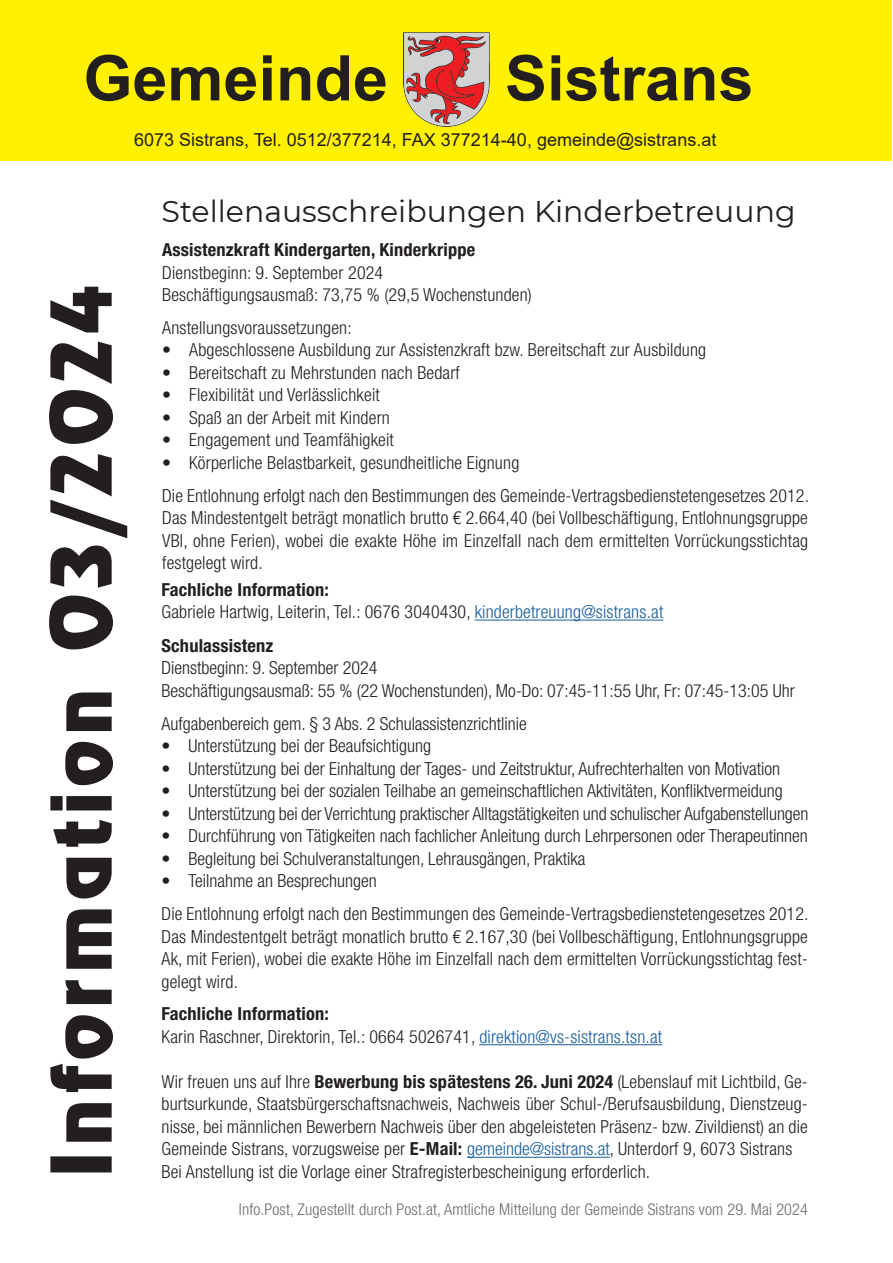
<style>
.page{position:relative;width:893px;height:1263px;background:#fff}
.page>*{position:absolute;margin:0;border:0;box-sizing:border-box;transform-origin:0 0}
.t1{font:75px "Revue";letter-spacing:.07em;color:#231f20}
.t2{font:700 63px "Arial";color:#231f20}
.t3{font:30px "Montserrat";color:#231f20}
.t4{font:300 condensed 18px/22.5px "Helvetica Neue LT Std";letter-spacing:.01em;color:#231f20}
.t5{font:18px "Arial";color:#231f20}
.t6{font:700 condensed 18px "Helvetica Neue LT Std";letter-spacing:.01em;color:#231f20}
.t7{font:300 condensed 16.2px "Helvetica Neue LT Std";letter-spacing:.01em;color:#6c6d70}
.s1{font-weight:700}
.s2{color:#175d9e}
</style>
<div class="page">
<div style="left:1px;top:1px;width:891px;height:160px;background:#fff101"></div>
<img style="left:404px;top:33px;width:85px;height:93px">
<hr style="left:479px;top:1044px;width:183px;height:1px;background:#175d9e">
<hr style="left:467px;top:1157px;width:143px;height:1px;background:#175d9e">
<hr style="left:475px;top:620px;width:188px;height:1px;background:#175d9e">
<h2 class="t2" style="left:83px;top:34px;width:306px">Gemeinde</h2>
<h2 class="t2" style="left:505px;top:34px;width:250px">Sistrans</h2>
<p class="t5" style="left:134px;top:127px;width:584px">6073 Sistrans, Tel. 0512/377214, FAX 377214-40, gemeinde@sistrans.at</p>
<h1 class="t1" style="left:32px;top:1178px;width:894px;rotate:-90deg">Information 03/2024</h1>
<h3 class="t3" style="left:162px;top:191px;width:635px">Stellenausschreibungen Kinderbetreuung</h3>
<p class="t6" style="left:162px;top:239px;width:315px">Assistenzkraft Kindergarten, Kinderkrippe</p>
<p class="t4" style="left:162px;top:261px;width:371px">Dienstbeginn: 9. September 2024<br>Beschäftigungsausmaß: 73,75 % (29,5 Wochenstunden)</p>
<p class="t4" style="left:162px;top:316px;width:191px">Anstellungsvoraussetzungen:</p>
<p class="t4" style="left:162px;top:339px;width:545px">• Abgeschlossene Ausbildung zur Assistenzkraft bzw. Bereitschaft zur Ausbildung</p>
<p class="t4" style="left:162px;top:361px;width:299px">• Bereitschaft zu Mehrstunden nach Bedarf</p>
<p class="t4" style="left:162px;top:384px;width:219px">• Flexibilität und Verlässlichkeit</p>
<p class="t4" style="left:162px;top:406px;width:229px">• Spaß an der Arbeit mit Kindern</p>
<p class="t4" style="left:162px;top:429px;width:233px">• Engagement und Teamfähigkeit</p>
<p class="t4" style="left:162px;top:446px;width:648px;line-height:32.8px">• Körperliche Belastbarkeit, gesundheitliche Eignung<br>Die Entlohnung erfolgt nach den Bestimmungen des Gemeinde-Vertragsbedienstetengesetzes 2012.</p>
<p class="t4" style="left:162px;top:507px;width:648px;text-align:justify">Das Mindestentgelt beträgt monatlich brutto € 2.664,40 (bei Vollbeschäftigung, Entlohnungsgruppe VBI, ohne Ferien), wobei die exakte Höhe im Einzelfall nach dem ermittelten Vorrückungsstichtag festgelegt wird.</p>
<p class="t4" style="left:162px;top:578px;width:503px"><span class="s1">Fachliche Information:<br></span>Gabriele Hartwig, Leiterin, Tel.: 0676 3040430, <span class="s2">kinderbetreuung@sistrans.at</span></p>
<p class="t6" style="left:162px;top:634px;width:113px">Schulassistenz</p>
<p class="t4" style="left:162px;top:656px;width:635px">Dienstbeginn: 9. September 2024<br>Beschäftigungsausmaß: 55 % (22 Wochenstunden), Mo-Do: 07:45-11:55 Uhr, Fr: 07:45-13:05 Uhr</p>
<p class="t4" style="left:162px;top:712px;width:367px">Aufgabenbereich gem. § 3 Abs. 2 Schulassistenzrichtlinie</p>
<p class="t4" style="left:162px;top:734px;width:271px">• Unterstützung bei der Beaufsichtigung</p>
<p class="t4" style="left:162px;top:757px;width:620px">• Unterstützung bei der Einhaltung der Tages- und Zeitstruktur, Aufrechterhalten von Motivation</p>
<p class="t4" style="left:162px;top:779px;width:623px">• Unterstützung bei der sozialen Teilhabe an gemeinschaftlichen Aktivitäten, Konfliktvermeidung</p>
<p class="t4" style="left:162px;top:802px;width:648px">• Unterstützung bei der Verrichtung praktischer Alltagstätigkeiten und schulischer Aufgabenstellungen</p>
<p class="t4" style="left:162px;top:824px;width:648px">• Durchführung von Tätigkeiten nach fachlicher Anleitung durch Lehrpersonen oder Therapeutinnen</p>
<p class="t4" style="left:162px;top:847px;width:425px">• Begleitung bei Schulveranstaltungen, Lehrausgängen, Praktika</p>
<p class="t4" style="left:162px;top:864px;width:648px;line-height:32.8px">• Teilnahme an Besprechungen<br>Die Entlohnung erfolgt nach den Bestimmungen des Gemeinde-Vertragsbedienstetengesetzes 2012.</p>
<p class="t4" style="left:162px;top:925px;width:648px;text-align:justify">Das Mindestentgelt beträgt monatlich brutto € 2.167,30 (bei Vollbeschäftigung, Entlohnungsgruppe Ak, mit Ferien), wobei die exakte Höhe im Einzelfall nach dem ermittelten Vorrückungsstichtag fest&shy;gelegt wird.</p>
<p class="t4" style="left:162px;top:1003px;width:502px"><span class="s1">Fachliche Information:<br></span>Karin Raschner, Direktorin, Tel.: 0664 5026741, <span class="s2">direktion@vs-sistrans.tsn.at</span></p>
<p class="t4" style="left:162px;top:1070px;width:648px">Wir freuen uns auf Ihre <span class="s1">Bewerbung bis spätestens 26. Juni 2024</span> (Lebenslauf mit Lichtbild, Ge&shy;burtsurkunde, Staatsbürgerschaftsnachweis, Nachweis über Schul-/Berufsausbildung, Dienstzeug&shy;nisse, bei männlichen Bewerbern Nachweis über den abgeleisteten Präsenz- bzw. Zivildienst) an die Gemeinde Sistrans, vorzugsweise per <span class="s1">E-Mail:</span> <span class="s2">gemeinde@sistrans.at</span>, Unterdorf 9, 6073 Sistrans Bei Anstellung ist die Vorlage einer Strafregisterbescheinigung erforderlich.</p>
<p class="t7" style="left:239px;top:1200px;width:571px">Info.Post, Zugestellt durch Post.at, Amtliche Mitteilung der Gemeinde Sistrans vom 29. Mai 2024</p>
</div>
